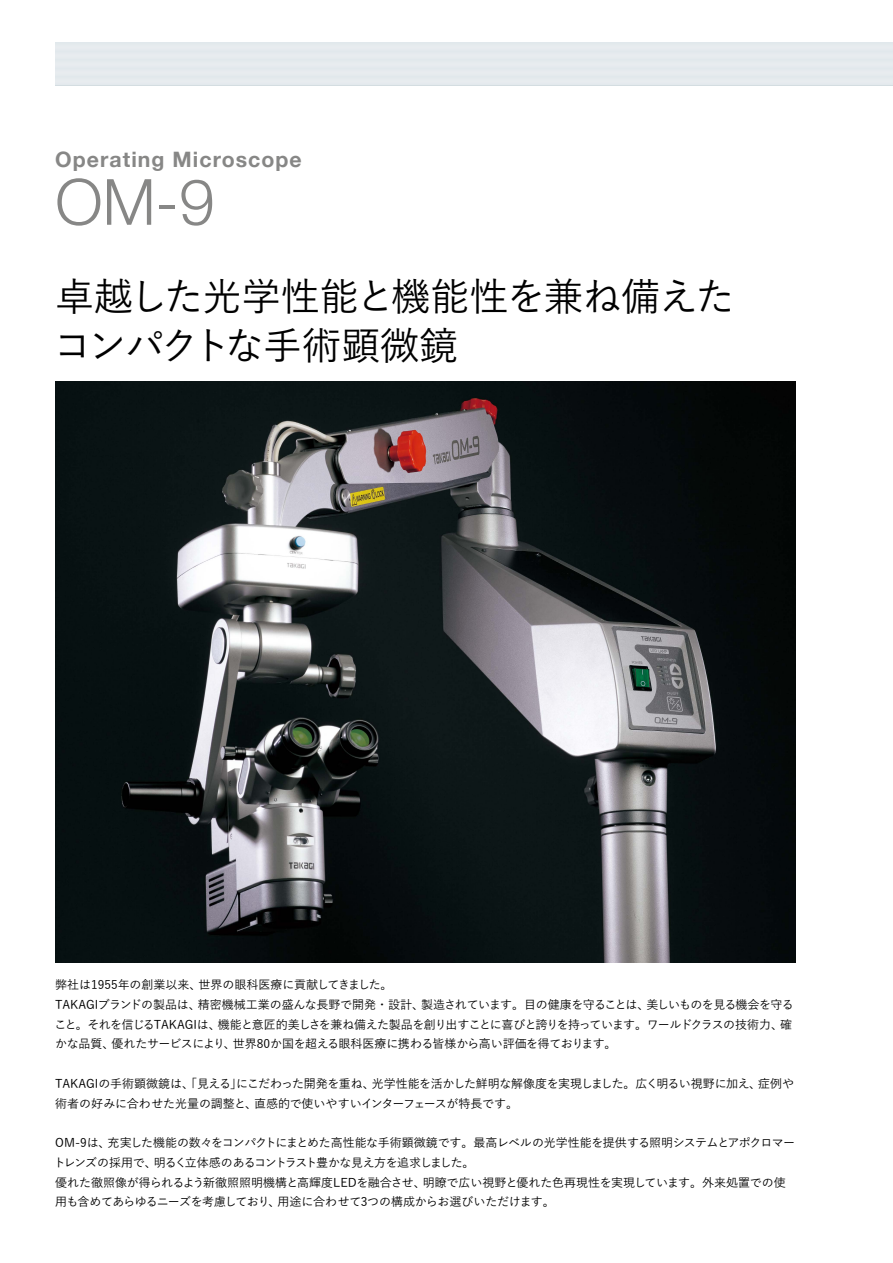
<style>
.page{position:relative;width:893px;height:1263px;background:#fff}
.page>*{position:absolute;margin:0;border:0;box-sizing:border-box;transform-origin:0 0}
.t1{font:300 63.75px "Helvetica Neue";color:#878786}
.t2{font:500 39px/49.5px "Yu Go";letter-spacing:-.03em;color:#000}
.t3{font:700 21.3px "Helvetica Neue";letter-spacing:.05em;color:#878786}
.t4{font:500 12px/19.8px "Yu Go";letter-spacing:-.03em;color:#000}
.t5{font:500 12px/19.8px "Yu Go";letter-spacing:-.01em;color:#000}
</style>
<div class="page">
<div style="left:55px;top:43px;width:838px;height:8px;background:#e6ebee"></div>
<div style="left:55px;top:51px;width:838px;height:9px;background:#e6ebee"></div>
<div style="left:55px;top:60px;width:838px;height:8px;background:#e6ebee"></div>
<div style="left:55px;top:68px;width:838px;height:9px;background:#e6ebee"></div>
<div style="left:55px;top:77px;width:838px;height:8px;background:#e6ebee"></div>
<img style="left:55px;top:381px;width:740px;height:581px">
<h3 class="t3" style="left:55px;top:143px;width:248px">Operating Microscope</h3>
<h1 class="t1" style="left:55px;top:163px;width:161px">OM-9</h1>
<h2 class="t2" style="left:53px;top:267px;width:683px">卓越した光学性能と機能性を兼ね備えたコンパクトな手術顕微鏡</h2>
<p class="t4" style="left:55px;top:973px;width:741px">弊社は1955年の創業以来、世界の眼科医療に貢献してきました。<br>TAKAGIブランドの製品は、精密機械工業の盛んな長野で開発・設計、製造されています。目の健康を守ることは、美しいものを見る機会を守ること。それを信じるTAKAGIは、機能と意匠的美しさを兼ね備えた製品を創り出すことに喜びと誇りを持っています。ワールドクラスの技術力、確かな品質、優れたサービスにより、世界80か国を超える眼科医療に携わる皆様から高い評価を得ております。</p>
<p class="t5" style="left:55px;top:1072px;width:740px">TAKAGIの手術顕微鏡は、「見える」にこだわった開発を重ね、光学性能を活かした鮮明な解像度を実現しました。広く明るい視野に加え、症例や術者の好みに合わせた光量の調整と、直感的で使いやすいインターフェースが特長です。</p>
<p class="t4" style="left:54px;top:1131px;width:743px">OM-9は、充実した機能の数々をコンパクトにまとめた高性能な手術顕微鏡です。最高レベルの光学性能を提供する照明システムとアポクロマートレンズの採用で、明るく立体感のあるコントラスト豊かな見え方を追求しました。<br>優れた徹照像が得られるよう新徹照照明機構と高輝度LEDを融合させ、明瞭で広い視野と優れた色再現性を実現しています。外来処置での使用も含めてあらゆるニーズを考慮しており、用途に合わせて3つの構成からお選びいただけます。</p>
</div>
